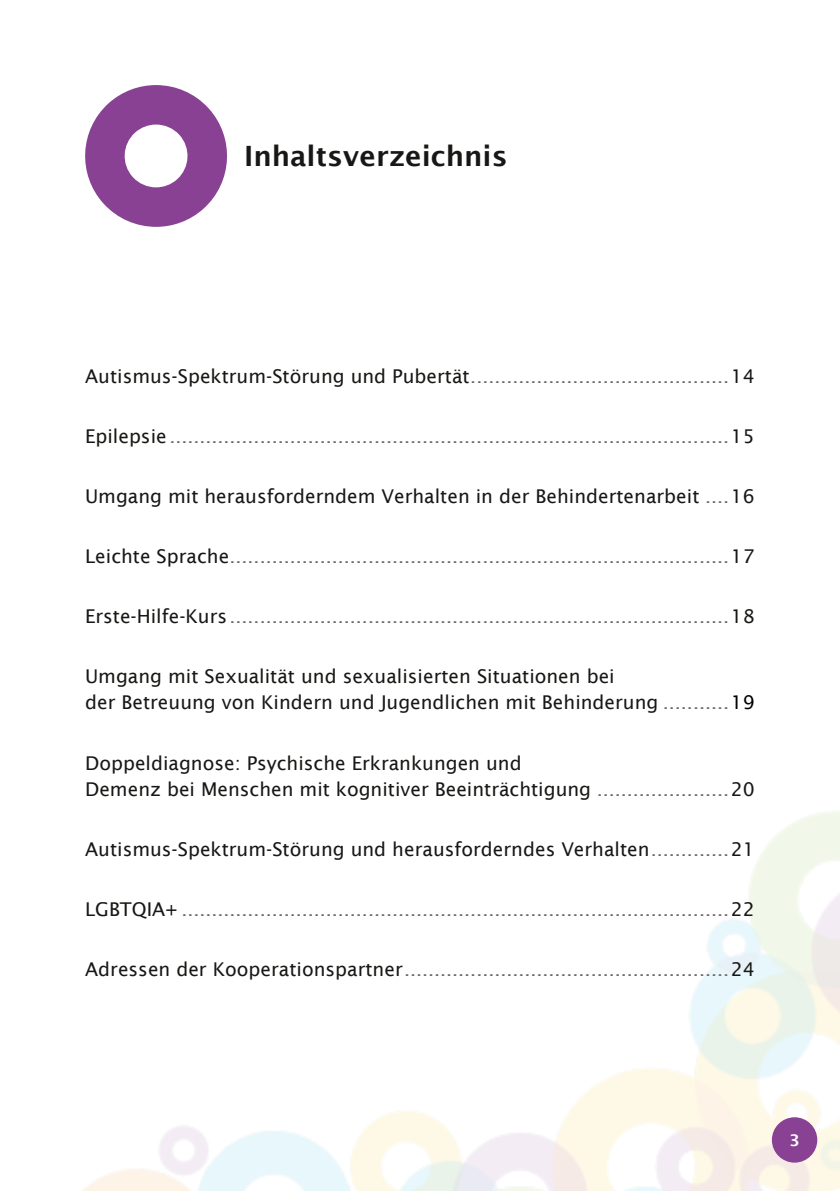
<style>
.page{position:relative;width:840px;height:1191px;background:#fff}
.page>*{position:absolute;margin:0;border:0;box-sizing:border-box;transform-origin:0 0}
.t1{font:600 28px "Lucida Sans";color:#181715}
.t2{font:19px "Lucida Sans";color:#696867}
.t3{font:19px/26px "Lucida Sans";color:#181715}
.t4{font:600 16px "Lucida Sans";color:#fff}
.s1{color:#181715}
.s2{color:#696867}
.s3{color:#000}
</style>
<div class="page">
<img style="left:83px;top:811px;width:756px;height:380px">
<div style="left:771px;top:1117px;width:45px;height:45px;background:#894293;border-radius:50%"></div>
<svg style="left:85px;top:85px;width:142px;height:142px"></svg>
<h1 class="t1" style="left:244px;top:145px;width:265px">Inhaltsverzeichnis</h1>
<p class="t2" style="left:85px;top:369px;width:670px"><span class="s1">Autismus-Spektrum-Störung und Pubertät</span>...........................................<span class="s1">14</span></p>
<p class="t2" style="left:85px;top:429px;width:670px"><span class="s1">Epilepsie</span>.............................................................................................<span class="s1">15</span></p>
<p class="t3" style="left:85px;top:485px;width:670px">Umgang mit herausforderndem Verhalten in der Behindertenarbeit <span class="s2">....</span>16</p>
<p class="t2" style="left:85px;top:549px;width:670px"><span class="s1">Leichte Sprache</span>...................................................................................<span class="s1">17</span></p>
<p class="t2" style="left:85px;top:609px;width:670px"><span class="s1">Erste-Hilfe-Kurs</span>...................................................................................<span class="s1">18</span></p>
<p class="t3" style="left:85px;top:665px;width:670px">Umgang mit Sexualität und sexualisierten Situationen bei<br>der Betreuung von Kindern und Jugendlichen mit Behinderung <span class="s2">...........</span><span class="s3">19</span></p>
<p class="t3" style="left:85px;top:751px;width:670px">Doppeldiagnose: Psychische Erkrankungen und<br>Demenz bei Menschen mit kognitiver Beeinträchtigung <span class="s2">......................</span>20</p>
<p class="t3" style="left:85px;top:837px;width:670px">Autismus-Spektrum-Störung und herausforderndes Verhalten<span class="s2">.............</span>21</p>
<p class="t2" style="left:85px;top:901px;width:670px"><span class="s1">LGBTQIA+</span> ...........................................................................................<span class="s1">22</span></p>
<p class="t2" style="left:85px;top:961px;width:670px"><span class="s1">Adressen der Kooperationspartner</span>......................................................<span class="s1">24</span></p>
<p class="t4" style="left:789px;top:1133px;width:12px">3</p>
</div>
